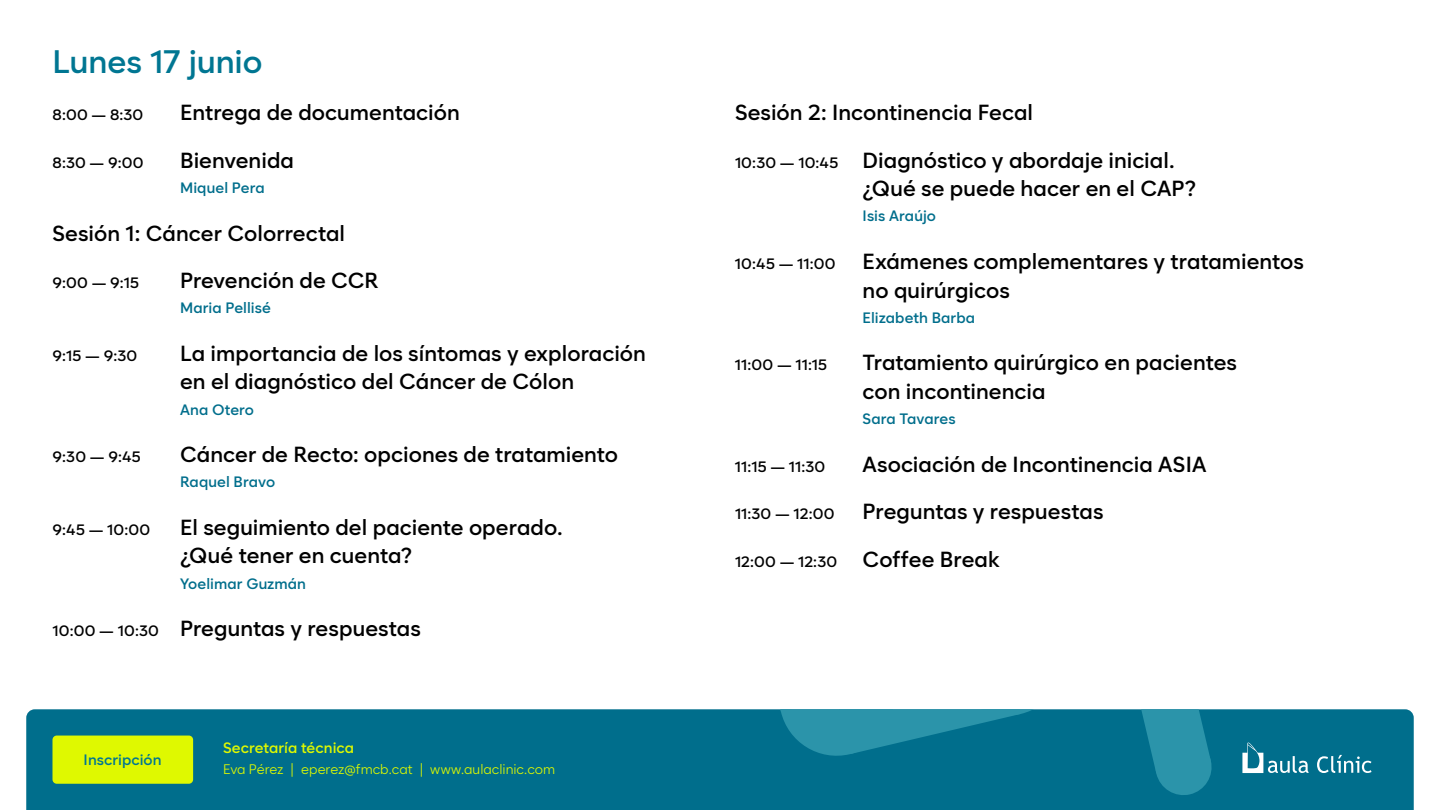
<style>
.page{position:relative;width:1440px;height:810px;background:#fff}
.page>*{position:absolute;margin:0;border:0;box-sizing:border-box;transform-origin:0 0}
.t1{font:600 32.4px "Cadiz";color:#007692}
.t2{font:600 21.75px/28.5px "Cadiz";letter-spacing:.005em;color:#000}
.t3{font:600 15px "Cadiz";letter-spacing:.01em;color:#000}
.t4{font:600 15px "Cadiz";letter-spacing:.005em;color:#006e8c}
.t5{font:600 15px "Cadiz";letter-spacing:.005em;color:#dff900}
.t6{font:600 15px "Cadiz";letter-spacing:.01em;color:#007692}
.t7{font:13.5px "Cadiz";letter-spacing:.005em;color:#dff900}
.s1{font-size:15px}
.s2{font-size:21.75px}
</style>
<div class="page">
<div style="left:26px;top:709px;width:1388px;height:101px;background:#006e8c"></div>
<svg style="left:1123px;top:709px;width:91px;height:89px;background:#18839d"></svg>
<svg style="left:660px;top:709px;width:411px;height:52px;background:#0e7a95"></svg>
<svg style="left:1242px;top:743px;width:130px;height:30px;background:#318aa2"></svg>
<div style="left:52px;top:736px;width:141px;height:48px;background:#dff900;border-radius:4px"></div>
<h1 class="t1" style="left:52px;top:42px;width:211px">Lunes 17 junio</h1>
<p class="t3" style="left:52px;top:106px;width:92px">8:00 — 8:30</p>
<p class="t2" style="left:180px;top:98px;width:281px">Entrega de documentación</p>
<p class="t3" style="left:52px;top:154px;width:93px">8:30 — 9:00</p>
<p class="t2" style="left:180px;top:146px;width:115px">Bienvenida</p>
<p class="t4" style="left:180px;top:179px;width:86px">Miquel Pera</p>
<p class="t2" style="left:52px;top:219px;width:294px">Sesión 1: Cáncer Colorrectal</p>
<p class="t3" style="left:52px;top:274px;width:88px">9:00 — 9:15</p>
<p class="t2" style="left:180px;top:266px;width:200px">Prevención de CCR</p>
<p class="t4" style="left:180px;top:299px;width:92px">Maria Pellisé</p>
<p class="t3" style="left:52px;top:347px;width:86px">9:15 — 9:30</p>
<p class="t2" style="left:180px;top:339px;width:467px">La importancia de los síntomas y exploración en el diagnóstico del Cáncer de Cólon</p>
<p class="t4" style="left:180px;top:400px;width:76px">Ana Otero</p>
<p class="t3" style="left:52px;top:448px;width:90px">9:30 — 9:45</p>
<p class="t2" style="left:180px;top:440px;width:440px">Cáncer de Recto: opciones de tratamiento</p>
<p class="t4" style="left:180px;top:473px;width:97px">Raquel Bravo</p>
<p class="t3" style="left:52px;top:521px;width:99px">9:45 — 10:00</p>
<p class="t2" style="left:180px;top:513px;width:384px">El seguimiento del paciente operado. ¿Qué tener en cuenta?</p>
<p class="t4" style="left:180px;top:574px;width:128px">Yoelimar Guzmán</p>
<p class="t2" style="left:52px;top:614px;width:370px"><span class="s1">10:00 — 10:30</span> Preguntas y respuestas</p>
<p class="t6" style="left:84px;top:750px;width:80px">Inscripción</p>
<p class="t5" style="left:223px;top:738px;width:132px">Secretaría técnica</p>
<p class="t7" style="left:223px;top:762px;width:334px">Eva Pérez | eperez@fmcb.cat | www.aulaclinic.com</p>
<p class="t2" style="left:735px;top:89px;width:441px;line-height:47.6px">Sesión 2: Incontinencia Fecal<br><span class="s1">10:30 — 10:45</span> Diagnóstico y abordaje inicial.</p>
<p class="t2" style="left:863px;top:174px;width:335px">¿Qué se puede hacer en el CAP?</p>
<p class="t4" style="left:863px;top:207px;width:75px">Isis Araújo</p>
<p class="t2" style="left:863px;top:247px;width:443px;text-indent:-128px"><span class="s1">10:45 — 11:00</span> Exámenes complementares y tratamientos no quirúrgicos</p>
<p class="t4" style="left:863px;top:308px;width:114px">Elizabeth Barba</p>
<p class="t3" style="left:735px;top:356px;width:94px">11:00 — 11:15</p>
<p class="t2" style="left:863px;top:348px;width:376px">Tratamiento quirúrgico en pacientes con incontinencia</p>
<p class="t4" style="left:863px;top:410px;width:94px">Sara Tavares</p>
<p class="t3" style="left:735px;top:457px;width:92px">11:15 — 11:30</p>
<p class="t2" style="left:863px;top:450px;width:345px">Asociación de Incontinencia ASIA</p>
<p class="t3" style="left:735px;top:505px;width:101px">11:30 — 12:00</p>
<p class="t2" style="left:863px;top:497px;width:242px">Preguntas y respuestas</p>
<p class="t3" style="left:735px;top:553px;width:266px">12:00 — 12:30 <span class="s2">Coffee Break</span></p>
</div>
